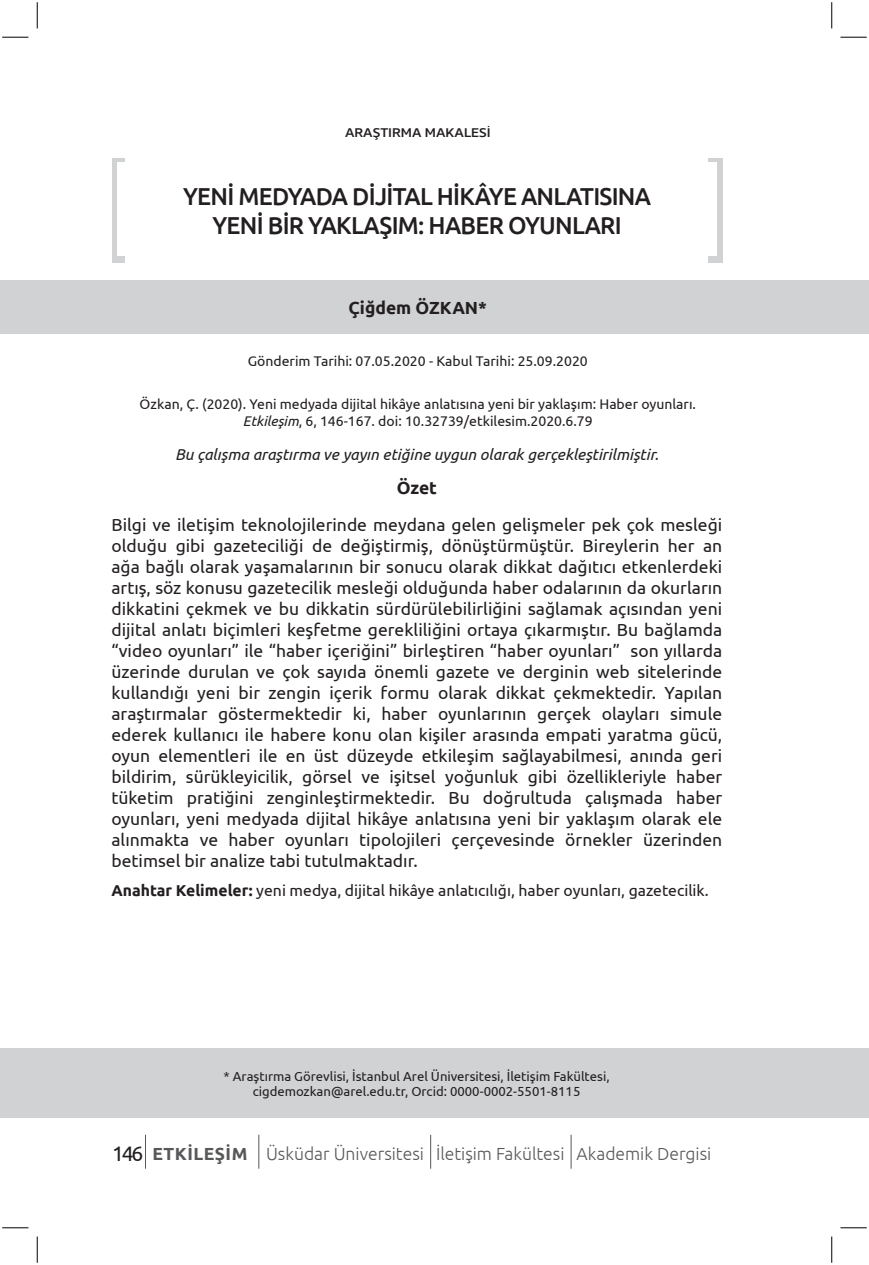
<style>
.page{position:relative;width:869px;height:1265px;background:#fff}
.page>*{position:absolute;margin:0;border:0;box-sizing:border-box;transform-origin:0 0}
.t1{font:500 24.5px/29.4px "Ubuntu";letter-spacing:-.03em;color:#231f20;text-align:center}
.t2{font:17.5px/21px "Ubuntu";color:#231f20;text-align:justify}
.t3{font:300 17.5px "Ubuntu";color:#57585a}
.t4{font:700 17.5px "Ubuntu";color:#231f20}
.t5{font:15.75px "Ubuntu";color:#231f20}
.t6{font:italic 15.75px "Ubuntu";color:#231f20}
.t7{font:14px/16.8px "Ubuntu";color:#231f20;text-align:center}
.t8{font:14px "Concord";color:#231f20}
.t9{font:13.12px/15.8px "Ubuntu";color:#231f20;text-align:center}
.s1{font-style:italic}
.s2{font-weight:700}
.s3{font-weight:400;font-size:21px;color:#231f20}
</style>
<div class="page">
<hr style="left:145px;top:1135px;width:1px;height:34px;background:#57585a">
<hr style="left:258px;top:1135px;width:1px;height:34px;background:#57585a">
<hr style="left:430px;top:1135px;width:1px;height:34px;background:#57585a">
<hr style="left:570px;top:1135px;width:1px;height:34px;background:#57585a">
<div style="left:0;top:1049px;width:868px;height:69px;background:#d1d2d4"></div>
<div style="left:0;top:280px;width:868px;height:54px;background:#d1d2d4"></div>
<svg style="left:112px;top:158px;width:610px;height:105px"></svg>
<div style="left:125px;top:153px;width:582px;height:115px;background:#fff"></div>
<div style="left:117px;top:163px;width:598px;height:93px;background:#fff"></div>
<svg style="left:2px;top:37px;width:26px;height:1px"></svg>
<svg style="left:37px;top:2px;width:1px;height:26px"></svg>
<svg style="left:2px;top:1227px;width:26px;height:1px"></svg>
<svg style="left:37px;top:1237px;width:1px;height:26px"></svg>
<svg style="left:840px;top:37px;width:26px;height:1px"></svg>
<svg style="left:831px;top:2px;width:1px;height:26px"></svg>
<svg style="left:840px;top:1227px;width:26px;height:1px"></svg>
<svg style="left:831px;top:1237px;width:1px;height:26px"></svg>
<p class="t8" style="left:345px;top:124px;width:147px">ARAŞTIRMA MAKALESI</p>
<h1 class="t1" style="left:183px;top:180px;width:469px">YENİ MEDYADA DİJİTAL HİKÂYE ANLATISINA<br>YENİ BİR YAKLAŞIM: HABER OYUNLARI</h1>
<p class="t4" style="left:348px;top:297px;width:140px">Çiğdem ÖZKAN*</p>
<p class="t7" style="left:248px;top:352px;width:341px">Gönderim Tarihi: 07.05.2020 - Kabul Tarihi: 25.09.2020</p>
<p class="t7" style="left:139px;top:395px;width:557px">Özkan, Ç. (2020). Yeni medyada dijital hikâye anlatısına yeni bir yaklaşım: Haber oyunları.<br><span class="s1">Etkileşim</span>, 6, 146-167. doi: 10.32739/etkilesim.2020.6.79</p>
<p class="t6" style="left:175px;top:444px;width:485px">Bu çalışma araştırma ve yayın etiğine uygun olarak gerçekleştirilmiştir.</p>
<p class="t4" style="left:396px;top:477px;width:42px">Özet</p>
<p class="t2" style="left:111px;top:514px;width:612px">Bilgi ve iletişim teknolojilerinde meydana gelen gelişmeler pek çok mesleği olduğu gibi gazeteciliği de değiştirmiş, dönüştürmüştür. Bireylerin her an ağa bağlı olarak yaşamalarının bir sonucu olarak dikkat dağıtıcı etkenlerdeki artış, söz konusu gazetecilik mesleği olduğunda haber odalarının da okurların dikkatini çekmek ve bu dikkatin sürdürülebilirliğini sağlamak açısından yeni dijital anlatı biçimleri keşfetme gerekliliğini ortaya çıkarmıştır. Bu bağlamda “video oyunları” ile “haber içeriğini” birleştiren “haber oyunları” son yıllarda üzerinde durulan ve çok sayıda önemli gazete ve derginin web sitelerinde kullandığı yeni bir zengin içerik formu olarak dikkat çekmektedir. Yapılan araştırmalar göstermektedir ki, haber oyunlarının gerçek olayları simule ederek kullanıcı ile habere konu olan kişiler arasında empati yaratma gücü, oyun elementleri ile en üst düzeyde etkileşim sağlayabilmesi, anında geri bildirim, sürükleyicilik, görsel ve işitsel yoğunluk gibi özellikleriyle haber tüketim pratiğini zenginleştirmektedir. Bu doğrultuda çalışmada haber oyunları, yeni medyada dijital hikâye anlatısına yeni bir yaklaşım olarak ele alınmakta ve haber oyunları tipolojileri çerçevesinde örnekler üzerinden betimsel bir analize tabi tutulmaktadır.</p>
<p class="t5" style="left:111px;top:881px;width:598px"><span class="s2">Anahtar Kelimeler:</span> yeni medya, dijital hikâye anlatıcılığı, haber oyunları, gazetecilik.</p>
<p class="t9" style="left:223px;top:1068px;width:387px">* Araştırma Görevlisi, İstanbul Arel Üniversitesi, İletişim Fakültesi, cigdemozkan@arel.edu.tr, Orcid: 0000-0002-5501-8115</p>
<p class="t3" style="left:112px;top:1143px;width:600px"><span class="s3">146</span> <span class="s2">ETKİLEŞİM</span> Üsküdar Üniversitesi İletişim Fakültesi Akademik Dergisi</p>
</div>
